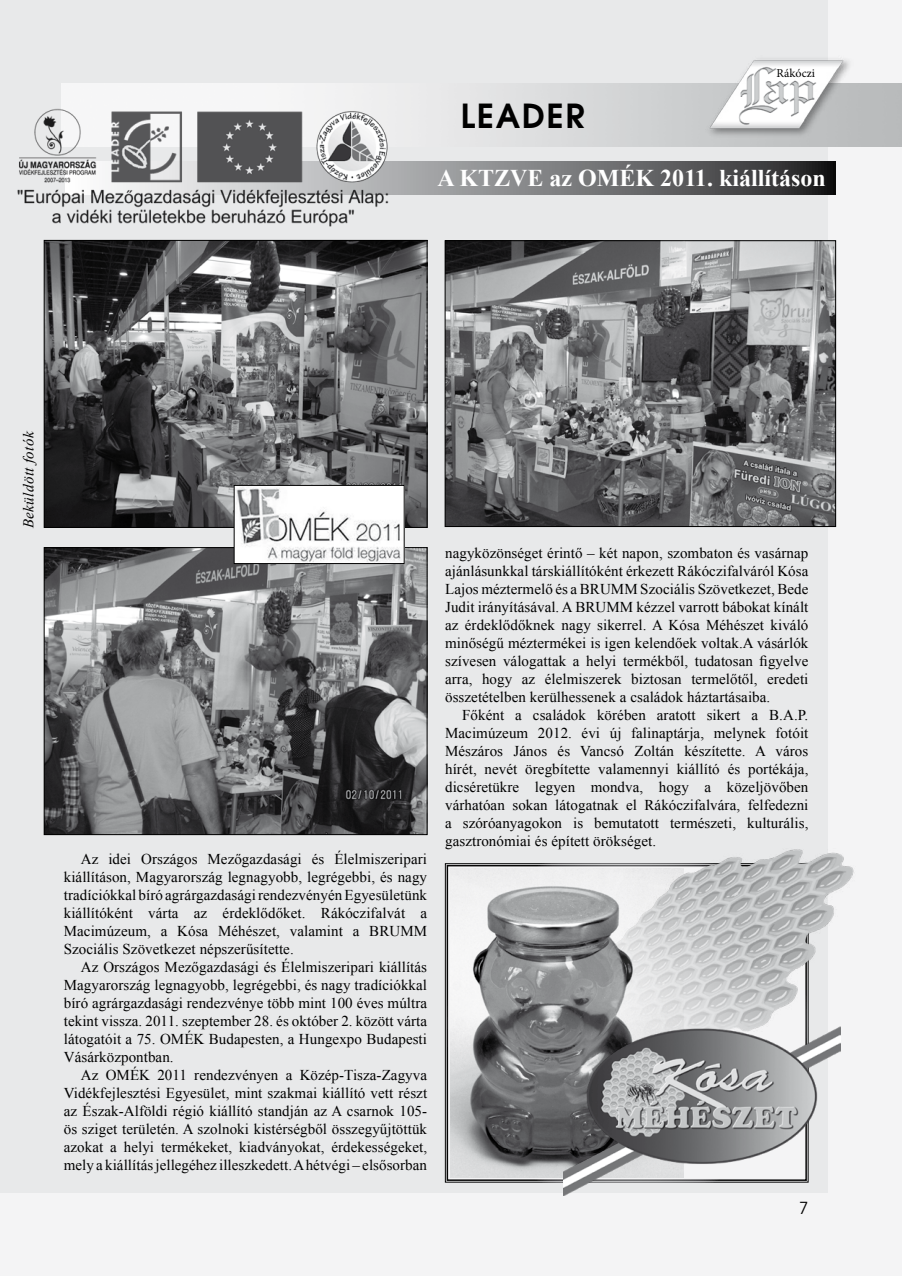
<style>
.page{position:relative;width:902px;height:1276px;background:#fff}
.page>*{position:absolute;margin:0;border:0;box-sizing:border-box;transform-origin:0 0}
.t1{font:700 33px "Avalon";letter-spacing:.05em;color:#000}
.t2{font:700 24px "Times New Roman";color:#fff}
.t3{font:16.5px "Avalon";color:#000}
.t4{font:15px/18px "Times New Roman";letter-spacing:.005em;color:#000;text-align:justify}
.t5{font:italic 15px "Times New Roman";letter-spacing:.025em;color:#000}
.t6{font:12px "Minion Pro";letter-spacing:.005em;color:#000}
</style>
<div class="page">
<div style="left:0;top:0;width:901px;height:1276px;background:#f4f4f5"></div>
<div style="left:0;top:0;width:826px;height:1193px;background:#e8e9ea"></div>
<img style="left:62px;top:83px;width:839px;height:64px">
<img style="left:705px;top:56px;width:148px;height:82px">
<img style="left:451px;top:880px;width:135px;height:297px">
<svg style="left:397px;top:161px;width:438px;height:34px;background:#6a6b6d"></svg>
<img style="left:17px;top:103px;width:380px;height:124px">
<img style="left:447px;top:242px;width:386px;height:283px">
<div style="left:445px;top:240px;width:390px;height:287px;border:1px solid #000"></div>
<img style="left:46px;top:242px;width:379px;height:284px">
<div style="left:44px;top:240px;width:383px;height:288px;border:1px solid #000"></div>
<img style="left:46px;top:549px;width:379px;height:284px">
<div style="left:44px;top:547px;width:383px;height:288px;border:1px solid #000"></div>
<img style="left:236px;top:487px;width:166px;height:75px">
<div style="left:234px;top:485px;width:170px;height:79px;border:1px solid #000"></div>
<img style="left:586px;top:838px;width:268px;height:214px">
<img style="left:564px;top:1026px;width:276px;height:169px">
<p class="t6" style="left:776px;top:65px;width:40px">Rákóczi</p>
<h1 class="t1" style="left:460px;top:96px;width:125px">LEADER</h1>
<h2 class="t2" style="left:437px;top:161px;width:390px">A KTZVE az OMÉK 2011. kiállításon</h2>
<p class="t5" style="left:18px;top:528px;width:99px;rotate:-90deg">Beküldött fotók</p>
<p class="t4" style="left:64px;top:850px;width:365px;text-indent:17px">Az idei Országos Mezőgazdasági és Élelmiszeripari kiállításon, Magyarország legnagyobb, legrégebbi, és nagy tradíciókkal bíró agrárgazdasági rendezvényén Egyesületünk kiállítóként várta az érdeklődőket. Rákóczifalvát a Macimúzeum, a Kósa Méhészet, valamint a BRUMM Szociális Szövetkezet népszerűsítette.</p>
<p class="t4" style="left:64px;top:958px;width:365px;text-indent:17px">Az Országos Mezőgazdasági és Élelmiszeripari kiállítás Magyarország legnagyobb, legrégebbi, és nagy tradíciókkal bíró agrárgazdasági rendezvénye több mint 100 éves múltra tekint vissza. 2011. szeptember 28. és október 2. között várta látogatóit a 75. OMÉK Budapesten, a Hungexpo Budapesti Vásárközpontban.</p>
<p class="t4" style="left:64px;top:1066px;width:365px;text-indent:17px">Az OMÉK 2011 rendezvényen a Közép-Tisza-Zagyva Vidékfejlesztési Egyesület, mint szakmai kiállító vett részt az Észak-Alföldi régió kiállító standján az A csarnok 105- ös sziget területén. A szolnoki kistérségből összegyűjtöttük azokat a helyi termékeket, kiadványokat, érdekességeket, mely a kiállítás jellegéhez illeszkedett. A hétvégi – elsősorban</p>
<p class="t4" style="left:445px;top:544px;width:365px">nagyközönséget érintő – két napon, szombaton és vasárnap ajánlásunkkal társkiállítóként érkezett Rákóczifalváról Kósa Lajos méztermelő és a BRUMM Szociális Szövetkezet, Bede Judit irányításával. A BRUMM kézzel varrott bábokat kínált az érdeklődőknek nagy sikerrel. A Kósa Méhészet kiváló minőségű méztermékei is igen kelendőek voltak.A vásárlók szívesen válogattak a helyi termékből, tudatosan figyelve arra, hogy az élelmiszerek biztosan termelőtől, eredeti összetételben kerülhessenek a családok háztartásaiba.</p>
<p class="t4" style="left:445px;top:706px;width:365px;text-indent:17px">Főként a családok körében aratott sikert a B.A.P.<br>Macimúzeum 2012. évi új falinaptárja, melynek fotóit Mészáros János és Vancsó Zoltán készítette. A város hírét, nevét öregbítette valamennyi kiállító és portékája, dicséretükre legyen mondva, hogy a közeljövőben várhatóan sokan látogatnak el Rákóczifalvára, felfedezni a szóróanyagokon is bemutatott természeti, kulturális, gasztronómiai és épített örökséget.</p>
<p class="t3" style="left:799px;top:1198px;width:11px">7</p>
</div>
